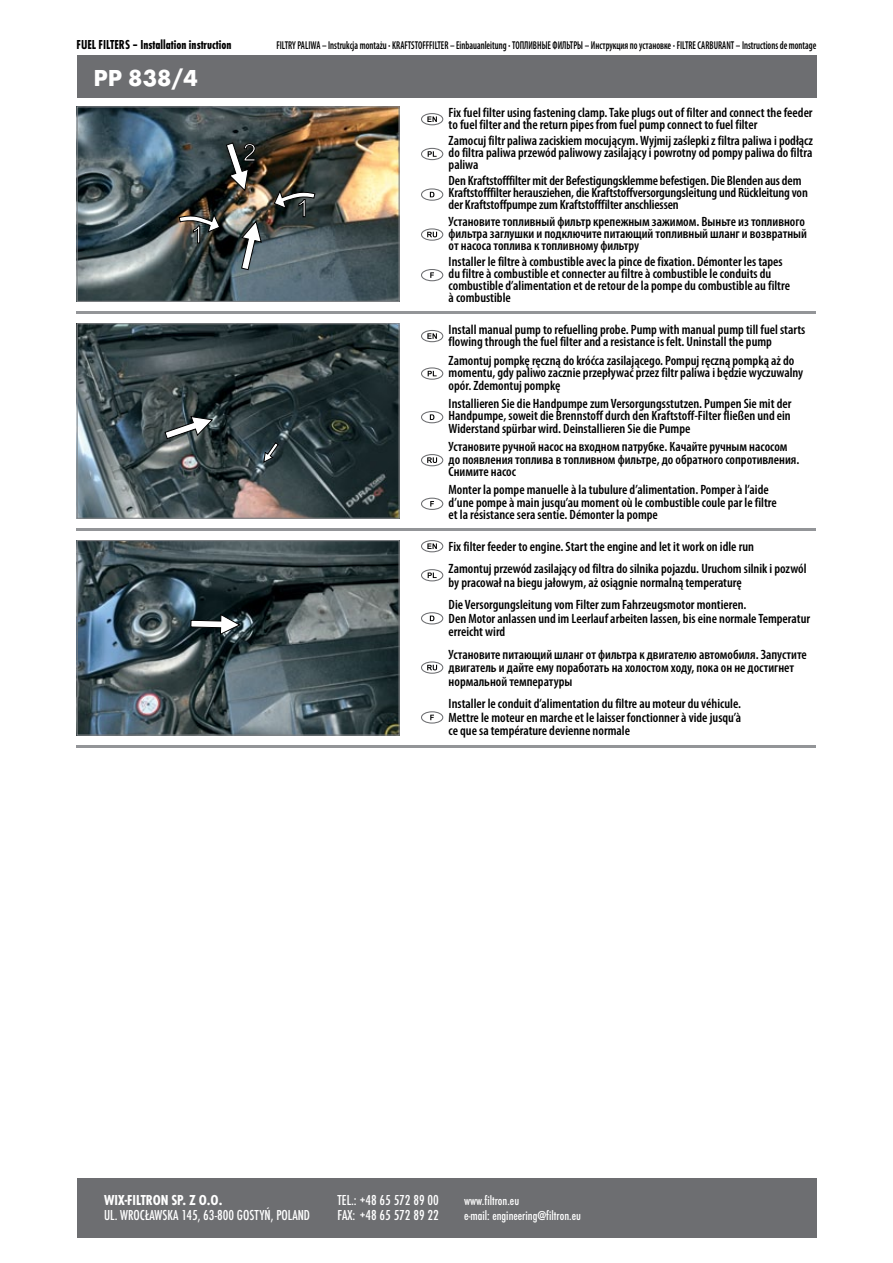
<style>
.page{position:relative;width:893px;height:1263px;background:#fff}
.page>*{position:absolute;margin:0;border:0;box-sizing:border-box;transform-origin:0 0}
.t1{font:700 24px "Futura";color:#fff}
.t2{font:15px/15px "Futura Medium Cond.";color:#fff}
.t3{font:15px "Futura Cond.Bold";color:#fff}
.t4{font:600 condensed 13.5px/12px "Myriad Pro";color:#000}
.t5{font:13.5px/15px "Futura Medium Cond.";color:#fff}
.t6{font:13.5px "Futura Cond.Bold";color:#000;scale:.95 1}
.t7{font:600 condensed 11.4px "Myriad Pro";color:#000;scale:.81 1}
</style>
<div class="page">
<div style="left:77px;top:55px;width:739px;height:43px;background:#6d6e71"></div>
<div style="left:77px;top:1178px;width:739px;height:59px;background:#6d6e71"></div>
<hr style="left:77px;top:311px;width:739px;height:3px;background:#939598">
<svg style="left:77px;top:745px;width:739px;height:2px"></svg>
<svg style="left:77px;top:528px;width:739px;height:2px"></svg>
<img style="left:79px;top:108px;width:319px;height:192px">
<div style="left:77px;top:106px;width:323px;height:196px;border:1px solid #808285"></div>
<svg style="left:179px;top:214px;width:41px;height:29px"></svg>
<svg style="left:226px;top:142px;width:30px;height:49px"></svg>
<svg style="left:241px;top:221px;width:21px;height:49px"></svg>
<svg style="left:274px;top:190px;width:41px;height:27px"></svg>
<img style="left:79px;top:325px;width:319px;height:192px">
<div style="left:77px;top:323px;width:323px;height:196px;border:1px solid #808285"></div>
<img style="left:79px;top:542px;width:319px;height:192px">
<div style="left:77px;top:540px;width:323px;height:196px;border:1px solid #808285"></div>
<svg style="left:263px;top:442px;width:16px;height:21px"></svg>
<svg style="left:165px;top:416px;width:48px;height:23px"></svg>
<svg style="left:190px;top:614px;width:50px;height:21px"></svg>
<svg style="left:427px;top:116px;width:10px;height:6px"></svg>
<div style="left:421px;top:113px;width:22px;height:12px;border:1px solid #6d6e71;border-radius:50%"></div>
<div style="left:421px;top:148px;width:22px;height:12px;border:1px solid #6d6e71;border-radius:50%"></div>
<svg style="left:428px;top:151px;width:9px;height:6px"></svg>
<svg style="left:430px;top:192px;width:4px;height:5px"></svg>
<div style="left:421px;top:188px;width:22px;height:13px;border:1px solid #6d6e71;border-radius:50%"></div>
<svg style="left:427px;top:232px;width:10px;height:5px"></svg>
<div style="left:421px;top:228px;width:22px;height:13px;border:1px solid #6d6e71;border-radius:50%"></div>
<svg style="left:430px;top:272px;width:4px;height:6px"></svg>
<div style="left:421px;top:269px;width:22px;height:12px;border:1px solid #6d6e71;border-radius:50%"></div>
<svg style="left:427px;top:333px;width:10px;height:6px"></svg>
<div style="left:421px;top:330px;width:22px;height:12px;border:1px solid #6d6e71;border-radius:50%"></div>
<div style="left:421px;top:367px;width:22px;height:13px;border:1px solid #6d6e71;border-radius:50%"></div>
<svg style="left:428px;top:371px;width:9px;height:5px"></svg>
<svg style="left:430px;top:414px;width:4px;height:6px"></svg>
<div style="left:421px;top:411px;width:22px;height:12px;border:1px solid #6d6e71;border-radius:50%"></div>
<svg style="left:427px;top:457px;width:10px;height:6px"></svg>
<div style="left:421px;top:454px;width:22px;height:12px;border:1px solid #6d6e71;border-radius:50%"></div>
<svg style="left:430px;top:501px;width:4px;height:6px"></svg>
<div style="left:421px;top:498px;width:22px;height:12px;border:1px solid #6d6e71;border-radius:50%"></div>
<svg style="left:427px;top:543px;width:10px;height:6px"></svg>
<div style="left:421px;top:540px;width:22px;height:12px;border:1px solid #6d6e71;border-radius:50%"></div>
<div style="left:421px;top:569px;width:22px;height:12px;border:1px solid #6d6e71;border-radius:50%"></div>
<svg style="left:428px;top:572px;width:9px;height:6px"></svg>
<svg style="left:430px;top:616px;width:4px;height:5px"></svg>
<div style="left:421px;top:612px;width:22px;height:12px;border:1px solid #6d6e71;border-radius:50%"></div>
<svg style="left:427px;top:665px;width:10px;height:5px"></svg>
<div style="left:421px;top:661px;width:22px;height:13px;border:1px solid #6d6e71;border-radius:50%"></div>
<svg style="left:430px;top:715px;width:4px;height:5px"></svg>
<div style="left:421px;top:711px;width:22px;height:12px;border:1px solid #6d6e71;border-radius:50%"></div>
<p class="t6" style="left:77px;top:36px;width:165px">FUEL FILTERS – Installation instruction</p>
<p class="t7" style="left:276px;top:38px;width:668px">FILTRY PALIWA – Instrukcja montażu · KRAFTSTOFFFILTER – Einbauanleitung · ТОПЛИВНЫЕ ФИЛЬТРЫ – Инструкция по установке · FILTRE CARBURANT – Instructions de montage</p>
<h1 class="t1" style="left:94px;top:63px;width:106px">PP 838/4</h1>
<p class="t4" style="left:449px;top:106px;width:366px">Fix fuel filter using fastening clamp. Take plugs out of filter and connect the feeder to fuel filter and the return pipes from fuel pump connect to fuel filter</p>
<p class="t4" style="left:449px;top:135px;width:366px;text-align:justify">Zamocuj filtr paliwa zaciskiem mocującym. Wyjmij zaślepki z filtra paliwa i podłącz do filtra paliwa przewód paliwowy zasilający i powrotny od pompy paliwa do filtra paliwa</p>
<p class="t4" style="left:449px;top:175px;width:361px">Den Kraftstofffilter mit der Befestigungsklemme befestigen. Die Blenden aus dem<br>Kraftstofffilter herausziehen, die Kraftstoffversorgungsleitung und Rückleitung von der Kraftstoffpumpe zum Kraftstofffilter anschliessen</p>
<p class="t4" style="left:449px;top:215px;width:360px">Установите топливный фильтр крепежным зажимом. Выньте из топливного фильтра заглушки и подключите питающий топливный шланг и возвратный от насоса топлива к топливному фильтру</p>
<p class="t4" style="left:449px;top:255px;width:343px">Installer le filtre à combustible avec la pince de fixation. Démonter les tapes du filtre à combustible et connecter au filtre à combustible le conduits du combustible d’alimentation et de retour de la pompe du combustible au filtre à combustible</p>
<p class="t4" style="left:449px;top:323px;width:358px">Install manual pump to refuelling probe. Pump with manual pump till fuel starts flowing through the fuel filter and a resistance is felt. Uninstall the pump</p>
<p class="t4" style="left:449px;top:354px;width:356px">Zamontuj pompkę ręczną do króćca zasilającego. Pompuj ręczną pompką aż do momentu, gdy paliwo zacznie przepływać przez filtr paliwa i będzie wyczuwalny opór. Zdemontuj pompkę</p>
<p class="t4" style="left:449px;top:397px;width:344px;text-align:justify">Installieren Sie die Handpumpe zum Versorgungsstutzen. Pumpen Sie mit der Handpumpe, soweit die Brennstoff durch den Kraftstoff-Filter fließen und ein Widerstand spürbar wird. Deinstallieren Sie die Pumpe</p>
<p class="t4" style="left:449px;top:440px;width:352px">Установите ручной насос на входном патрубке. Качайте ручным насосом до появления топлива в топливном фильтре, до обратного сопротивления.<br>Снимите насос</p>
<p class="t4" style="left:449px;top:484px;width:330px">Monter la pompe manuelle à la tubulure d’alimentation. Pomper à l’aide d’une pompe à main jusqu’au moment où le combustible coule par le filtre et la résistance sera sentie. Démonter la pompe</p>
<p class="t4" style="left:449px;top:535px;width:359px;line-height:22.5px">Fix filter feeder to engine. Start the engine and let it work on idle run<br>Zamontuj przewód zasilający od filtra do silnika pojazdu. Uruchom silnik i pozwól</p>
<p class="t4" style="left:449px;top:571px;width:299px;line-height:22.5px">by pracował na biegu jałowym, aż osiągnie normalną temperaturę<br>Die Versorgungsleitung vom Filter zum Fahrzeugsmotor montieren.</p>
<p class="t4" style="left:449px;top:611px;width:363px;line-height:13.5px">Den Motor anlassen und im Leerlauf arbeiten lassen, bis eine normale Temperatur erreicht wird</p>
<p class="t4" style="left:449px;top:647px;width:360px;line-height:13.5px">Установите питающий шланг от фильтра к двигателю автомобиля. Запустите двигатель и дайте ему поработать на холостом ходу, пока он не достигнет нормальной температуры</p>
<p class="t4" style="left:449px;top:697px;width:294px;line-height:13.5px;text-align:justify">Installer le conduit d’alimentation du filtre au moteur du véhicule.<br>Mettre le moteur en marche et le laisser fonctionner à vide jusqu’à ce que sa température devienne normale</p>
<p class="t3" style="left:104px;top:1191px;width:120px">WIX-FILTRON SP. Z O.O.</p>
<p class="t2" style="left:104px;top:1207px;width:207px">UL. WROCŁAWSKA 145, 63-800 GOSTYŃ, POLAND</p>
<p class="t2" style="left:338px;top:1192px;width:103px">TEL.: +48 65 572 89 00<br>FAX: +48 65 572 89 22</p>
<p class="t5" style="left:464px;top:1192px;width:118px">www.filtron.eu<br>e-mail: engineering@filtron.eu</p>
</div>
